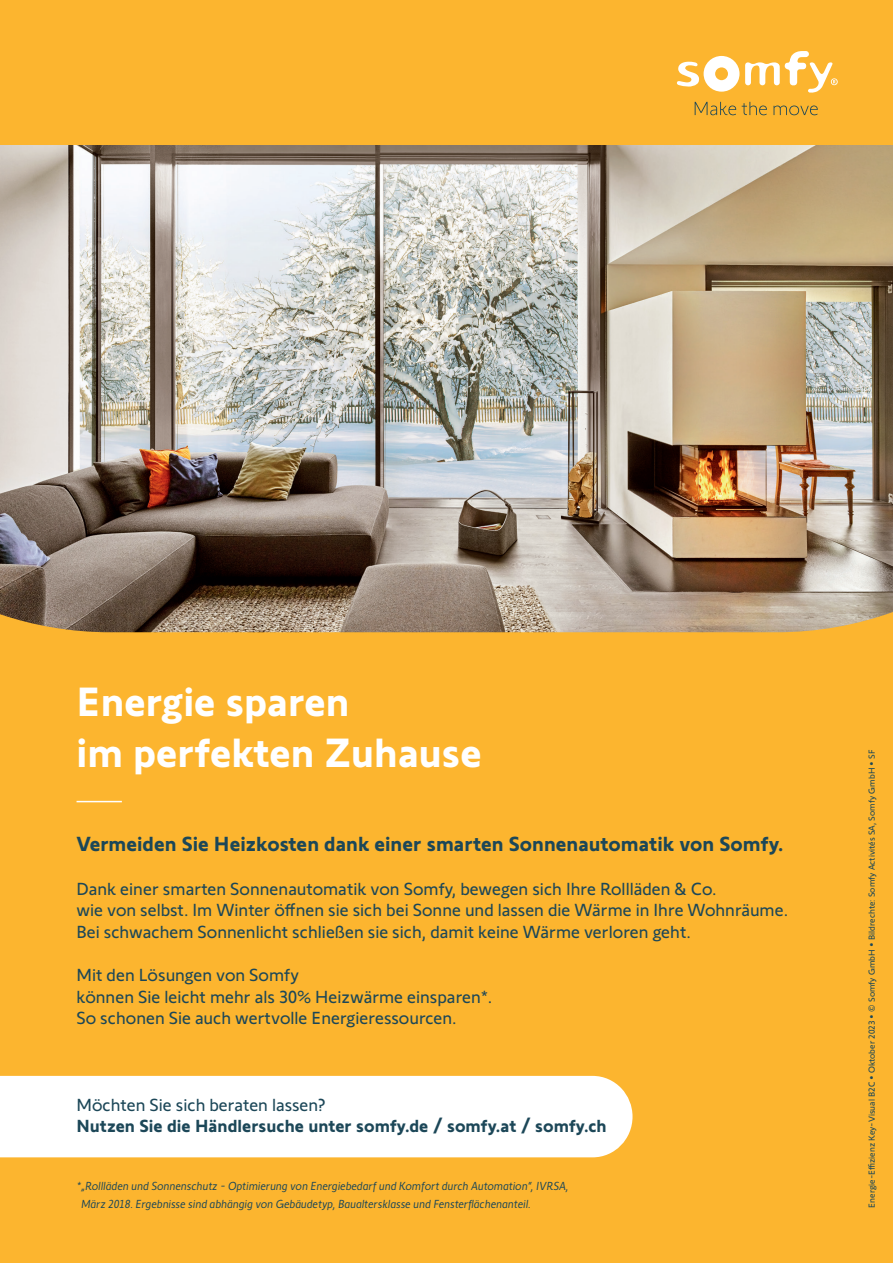
<style>
.page{position:relative;width:893px;height:1263px;background:#fcb52f}
.page>*{position:absolute;margin:0;border:0;box-sizing:border-box;transform-origin:0 0}
.t1{font:700 42px/50.4px "Somfy Sans";color:#fff}
.t2{font:700 21px "Somfy Sans";color:#1c4758}
.t3{font:18px/21.6px "Somfy Sans";color:#1c4758}
.t4{font:700 18px "Somfy Sans";color:#1c4758}
.t5{font:italic 12px/18px "Somfy Sans";color:#1c4758}
.t6{font:9px "Somfy Sans";color:#1c4758}
</style>
<div class="page">
<hr style="left:77px;top:801px;width:45px;height:1px;background:#fff">
<img style="left:0;top:145px;width:893px;height:487px">
<svg style="left:677px;top:56px;width:62px;height:36px"></svg>
<svg style="left:745px;top:51px;width:93px;height:42px"></svg>
<svg style="left:695px;top:102px;width:41px;height:13px"></svg>
<svg style="left:742px;top:102px;width:25px;height:13px"></svg>
<svg style="left:774px;top:106px;width:44px;height:9px"></svg>
<div style="left:0;top:1076px;width:632px;height:81px;background:#fff"></div>
<h1 class="t1" style="left:77px;top:672px;width:407px">Energie sparen<br>im perfekten Zuhause</h1>
<p class="t2" style="left:77px;top:827px;width:708px">Vermeiden Sie Heizkosten dank einer smarten Sonnenautomatik von Somfy.</p>
<p class="t3" style="left:77px;top:876px;width:713px">Dank einer smarten Sonnenautomatik von Somfy, bewegen sich Ihre Rollläden &amp; Co.<br>wie von selbst. Im Winter öffnen sie sich bei Sonne und lassen die Wärme in Ihre Wohnräume.<br>Bei schwachem Sonnenlicht schließen sie sich, damit keine Wärme verloren geht.</p>
<p class="t3" style="left:77px;top:962px;width:417px">Mit den Lösungen von Somfy<br>können Sie leicht mehr als 30% Heizwärme einsparen*.<br>So schonen Sie auch wertvolle Energieressourcen.</p>
<p class="t3" style="left:77px;top:1092px;width:251px">Möchten Sie sich beraten lassen?</p>
<p class="t4" style="left:77px;top:1111px;width:532px">Nutzen Sie die Händlersuche unter somfy.de / somfy.at / somfy.ch</p>
<p class="t5" style="left:81px;top:1175px;width:489px;text-indent:-4px">*„Rollläden und Sonnenschutz - Optimierung von Energiebedarf und Komfort durch Automation“, IVRSA,<br>März 2018. Ergebnisse sind abhängig von Gebäudetyp, Baualtersklasse und Fensterflächenanteil.</p>
<p class="t6" style="left:865px;top:1208px;width:460px;rotate:-90deg">Energie-Effizienz Key-Visual B2C • Oktober 2023 • © Somfy GmbH • Bildrechte: Somfy Activités SA, Somfy GmbH • SF</p>
</div>
